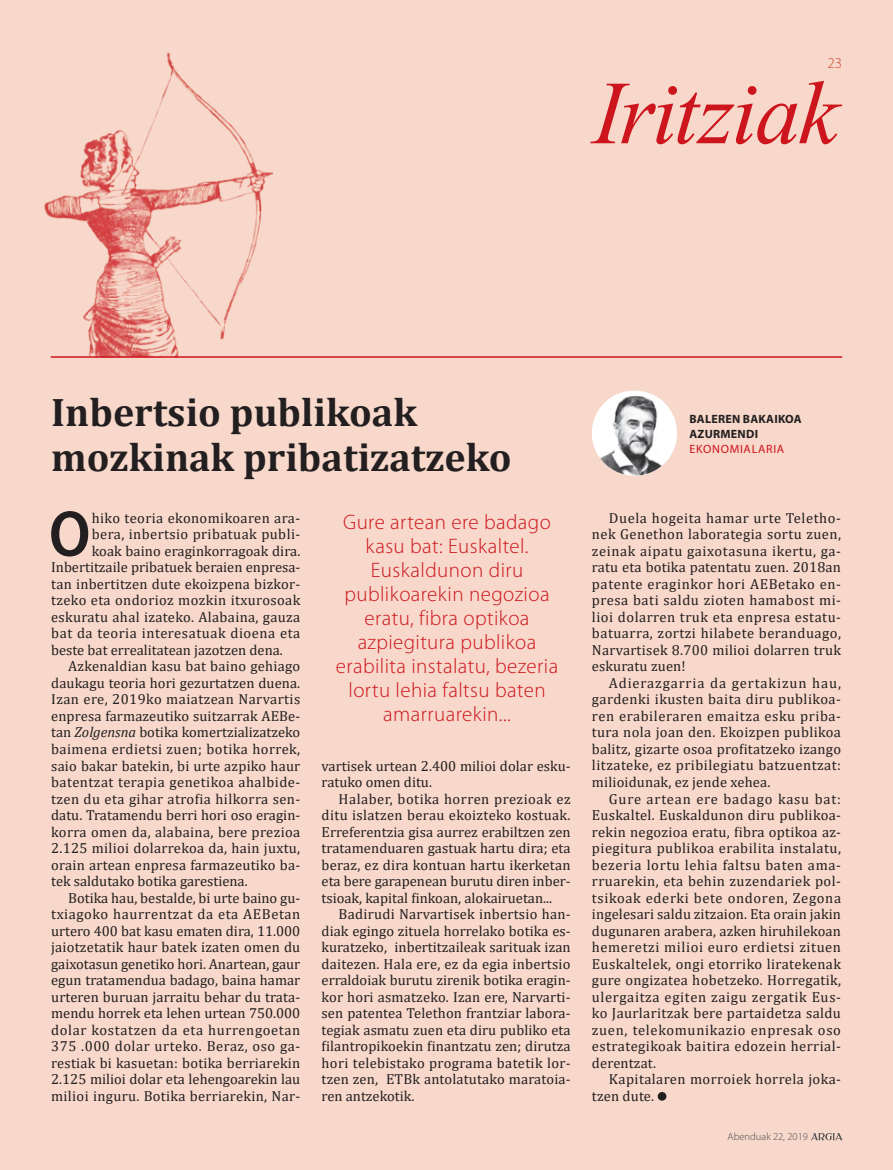
<style>
.page{position:relative;width:893px;height:1170px;background:#fff}
.page>*{position:absolute;margin:0;border:0;box-sizing:border-box;transform-origin:0 0}
.t1{font:600 semi-condensed 65.55px "Myriad Pro";color:#231f20}
.t2{font:700 40.05px/45.2px "Cambria";color:#231f20}
.t3{font:300 21px/24px "Myriad Pro";letter-spacing:.02em;color:#cd151d;text-align:center}
.t4{font:300 15px "Myriad Pro";color:#d4432e}
.t5{font:14.55px/16.5px "Cambria";letter-spacing:.015em;color:#231f20;text-align:justify}
.t6{font:14.55px "Cambria";letter-spacing:.035em;color:#231f20}
.t7{font:14.55px "Cambria";letter-spacing:.04em;color:#231f20}
.t8{font:14.55px "Cambria";letter-spacing:.045em;color:#231f20}
.t9{font:700 12px/15px "Myriad Pro";letter-spacing:.02em;color:#231f20}
.t10{font:12px "Myriad Pro";letter-spacing:.06em;color:#cd151d}
.t11{font:300 10.5px "Myriad Pro";color:#4b4c4d}
.s1{font-style:italic}
</style>
<div class="page">
<div style="left:0;top:0;width:893px;height:1169px;background:#f7d8ca"></div>
<svg style="left:811px;top:1133px;width:31px;height:7px"></svg>
<svg style="left:590px;top:81px;width:252px;height:63px"></svg>
<img style="left:44px;top:52px;width:229px;height:305px">
<hr style="left:51px;top:356px;width:791px;height:2px;background:#cd151d">
<div style="left:592px;top:390px;width:85px;height:85px;background:#fff;border-radius:50%"></div>
<img style="left:592px;top:394px;width:77px;height:81px">
<div style="left:658px;top:1091px;width:8px;height:9px;background:#231f20;border-radius:50%"></div>
<p class="t4" style="left:828px;top:54px;width:16px">23</p>
<h2 class="t2" style="left:51px;top:389px;width:462px">Inbertsio publikoak mozkinak pribatizatzeko</h2>
<h1 class="t1" style="left:49px;top:492px;width:43px">O</h1>
<p class="t5" style="left:92px;top:509px;width:210px">hiko teoria ekonomikoaren ara-</p>
<p class="t5" style="left:92px;top:526px;width:210px">bera, inbertsio pribatuak publi-</p>
<p class="t5" style="left:92px;top:542px;width:210px">koak baino eraginkorragoak dira.</p>
<p class="t5" style="left:51px;top:559px;width:251px">Inbertitzaile pribatuek beraien enpresa-</p>
<p class="t5" style="left:51px;top:575px;width:251px">tan inbertitzen dute ekoizpena bizkor-</p>
<p class="t5" style="left:51px;top:592px;width:251px">tzeko eta ondorioz mozkin itxurosoak</p>
<p class="t5" style="left:51px;top:608px;width:251px">eskuratu ahal izateko. Alabaina, gauza</p>
<p class="t6" style="left:51px;top:625px;width:251px">bat da teoria interesatuak dioena eta</p>
<p class="t5" style="left:51px;top:641px;width:233px">beste bat errealitatean jazotzen dena.</p>
<p class="t5" style="left:68px;top:658px;width:234px">Azkenaldian kasu bat baino gehiago</p>
<p class="t5" style="left:51px;top:674px;width:251px">daukagu teoria hori gezurtatzen duena.</p>
<p class="t5" style="left:51px;top:691px;width:251px">Izan ere, 2019ko maiatzean Narvartis</p>
<p class="t5" style="left:51px;top:707px;width:251px">enpresa farmazeutiko suitzarrak AEBe-</p>
<p class="t5" style="left:51px;top:724px;width:251px">tan <span class="s1">Zolgensna</span> botika komertzializatzeko</p>
<p class="t5" style="left:51px;top:740px;width:251px">baimena erdietsi zuen; botika horrek,</p>
<p class="t5" style="left:51px;top:757px;width:251px">saio bakar batekin, bi urte azpiko haur</p>
<p class="t5" style="left:51px;top:773px;width:251px">batentzat terapia genetikoa ahalbide-</p>
<p class="t5" style="left:51px;top:790px;width:251px">tzen du eta gihar atrofia hilkorra sen-</p>
<p class="t5" style="left:51px;top:806px;width:251px">datu. Tratamendu berri hori oso eragin-</p>
<p class="t5" style="left:51px;top:823px;width:251px">korra omen da, alabaina, bere prezioa</p>
<p class="t5" style="left:51px;top:839px;width:251px">2.125 milioi dolarrekoa da, hain juxtu,</p>
<p class="t5" style="left:51px;top:856px;width:251px">orain artean enpresa farmazeutiko ba-</p>
<p class="t5" style="left:51px;top:872px;width:198px">tek saldutako botika garestiena.</p>
<p class="t5" style="left:68px;top:889px;width:234px">Botika hau, bestalde, bi urte baino gu-</p>
<p class="t7" style="left:51px;top:905px;width:251px">txiagoko haurrentzat da eta AEBetan</p>
<p class="t5" style="left:51px;top:922px;width:251px">urtero 400 bat kasu ematen dira, 11.000</p>
<p class="t5" style="left:51px;top:938px;width:251px">jaiotzetatik haur batek izaten omen du</p>
<p class="t5" style="left:51px;top:955px;width:251px">gaixotasun genetiko hori. Anartean, gaur</p>
<p class="t5" style="left:51px;top:971px;width:251px">egun tratamendua badago, baina hamar</p>
<p class="t5" style="left:51px;top:988px;width:251px">urteren buruan jarraitu behar du trata-</p>
<p class="t5" style="left:51px;top:1004px;width:251px">mendu horrek eta lehen urtean 750.000</p>
<p class="t8" style="left:51px;top:1021px;width:251px">dolar kostatzen da eta hurrengoetan</p>
<p class="t6" style="left:51px;top:1037px;width:251px">375 .000 dolar urteko. Beraz, oso ga-</p>
<p class="t5" style="left:51px;top:1054px;width:251px">restiak bi kasuetan: botika berriarekin</p>
<p class="t5" style="left:51px;top:1070px;width:251px">2.125 milioi dolar eta lehengoarekin lau</p>
<p class="t5" style="left:51px;top:1087px;width:251px">milioi inguru. Botika berriarekin, Nar-</p>
<h3 class="t3" style="left:336px;top:509px;width:224px">Gure artean ere badago kasu bat: Euskaltel.<br>Euskaldunon diru publikoarekin negozioa eratu, fibra optikoa azpiegitura publikoa erabilita instalatu, bezeria lortu lehia faltsu baten amarruarekin...</h3>
<p class="t5" style="left:322px;top:757px;width:251px">vartisek urtean 2.400 milioi dolar esku&shy;ratuko omen ditu.</p>
<p class="t5" style="left:322px;top:790px;width:251px;text-indent:17px">Halaber, botika horren prezioak ez ditu islatzen berau ekoizteko kostuak.<br>Erreferentzia gisa aurrez erabiltzen zen tratamenduaren gastuak hartu dira; eta beraz, ez dira kontuan hartu ikerketan eta bere garapenean burutu diren inber&shy;tsioak, kapital finkoan, alokairuetan...</p>
<p class="t5" style="left:322px;top:905px;width:251px;text-indent:17px">Badirudi Narvartisek inbertsio han&shy;diak egingo zituela horrelako botika es&shy;kuratzeko, inbertitzaileak sarituak izan daitezen. Hala ere, ez da egia inbertsio erraldoiak burutu zirenik botika eragin&shy;kor hori asmatzeko. Izan ere, Narvarti&shy;sen patentea Telethon frantziar labora&shy;tegiak asmatu zuen eta diru publiko eta filantropikoekin finantzatu zen; dirutza hori telebistako programa batetik lor&shy;tzen zen, ETBk antolatutako maratoia&shy;ren antzekotik.</p>
<p class="t9" style="left:689px;top:410px;width:114px">BALEREN BAKAIKOA<br>AZURMENDI</p>
<p class="t10" style="left:689px;top:441px;width:63px">EKONOMIALA</p>
<p class="t10" style="left:766px;top:441px;width:18px">RIA</p>
<p class="t5" style="left:592px;top:509px;width:251px;text-indent:17px">Duela hogeita hamar urte Teletho&shy;nek Genethon laborategia sortu zuen, zeinak aipatu gaixotasuna ikertu, ga&shy;ratu eta botika patentatu zuen. 2018an patente eraginkor hori AEBetako en&shy;presa bati saldu zioten hamabost mi&shy;lioi dolarren truk eta enpresa estatu&shy;batuarra, zortzi hilabete beranduago, Narvartisek 8.700 milioi dolarren truk eskuratu zuen!</p>
<p class="t5" style="left:592px;top:674px;width:251px;text-indent:17px">Adierazgarria da gertakizun hau, gardenki ikusten baita diru publikoa&shy;ren erabileraren emaitza esku priba&shy;tura nola joan den. Ekoizpen publikoa balitz, gizarte osoa profitatzeko izango litzateke, ez pribilegiatu batzuentzat: milioidunak, ez jende xehea.</p>
<p class="t5" style="left:592px;top:790px;width:251px;text-indent:17px">Gure artean ere badago kasu bat:<br>Euskaltel. Euskaldunon diru publikoa&shy;rekin negozioa eratu, fibra optikoa az&shy;piegitura publikoa erabilita instalatu, bezeria lortu lehia faltsu baten ama&shy;rruarekin, eta behin zuzendariek pol&shy;tsikoak ederki bete ondoren, Zegona ingelesari saldu zitzaion. Eta orain jakin dugunaren arabera, azken hiruhilekoan hemeretzi milioi euro erdietsi zituen Euskaltelek, ongi etorriko liratekenak gure ongizatea hobetzeko. Horregatik, ulergaitza egiten zaigu zergatik Eus&shy;ko Jaurlaritzak bere partaidetza saldu zuen, telekomunikazio enpresak oso estrategikoak baitira edozein herrial&shy;derentzat.</p>
<p class="t5" style="left:592px;top:1070px;width:251px;text-indent:17px">Kapitalaren morroiek horrela joka&shy;tzen dute.</p>
<p class="t11" style="left:728px;top:1130px;width:82px">Abenduak 22, 2019</p>
</div>
